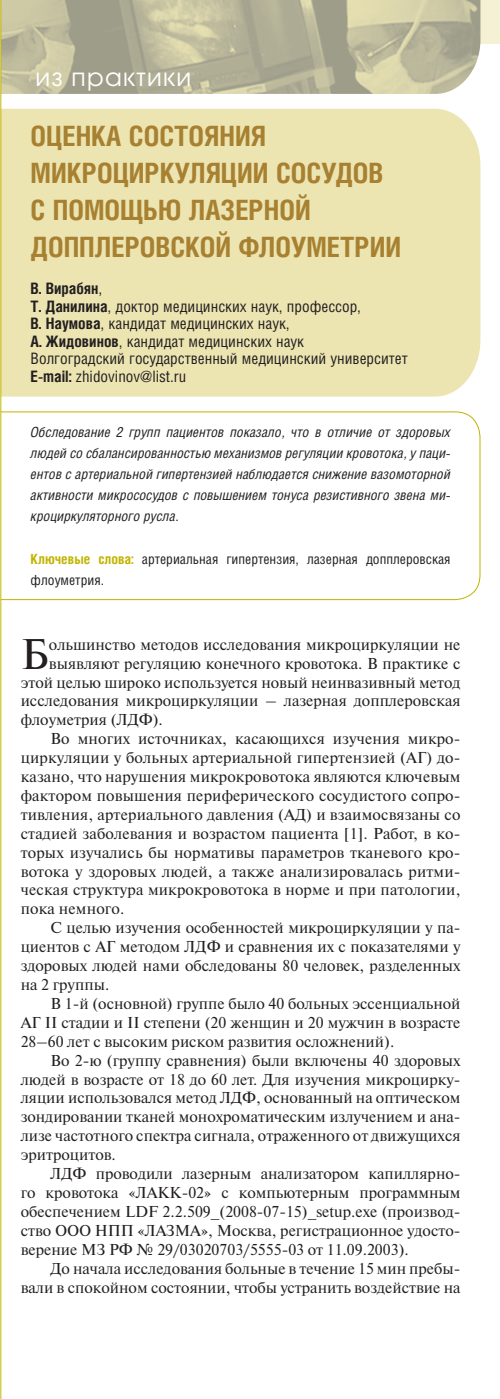
<style>
.page{position:relative;width:500px;height:1399px;background:#fff}
.page>*{position:absolute;margin:0;border:0;box-sizing:border-box;transform-origin:0 0}
.t1{font:42.7px "Newton C";color:#231f20}
.t2{font:700 28px/36.8px "Helios Cond";color:#a78131}
.t3{font:24.5px "Avant Garde Gothic C";letter-spacing:.05em;color:#fff}
.t4{font:15.75px "Newton C";color:#231f20}
.t5{font:15.75px/17.5px "Helios Cond";color:#231f20}
.t6{font:italic 14px/21px "Helios Cond";color:#231f20;text-align:justify}
.t7{font:14px/21px "Helios Cond";color:#231f20}
.s1{font-weight:700}
.s2{font-weight:700;color:#c1b400}
</style>
<div class="page">
<div style="left:0;top:0;width:499px;height:44px;background:#f5f1d5"></div>
<div style="left:1px;top:109px;width:479px;height:287px;background:#ece5b2"></div>
<svg style="left:1px;top:411px;width:479px;height:189px"></svg>
<svg style="left:1px;top:0;width:433px;height:94px;background:#b8b699"></svg>
<img style="left:434px;top:0;width:46px;height:94px">
<hr style="left:0;top:0;width:1px;height:1398px;background:#c1b400">
<h3 class="t3" style="left:36px;top:66px;width:157px">из практики</h3>
<h2 class="t2" style="left:31px;top:121px;width:371px">ОЦЕНКА СОСТОЯНИЯ<br>МИКРОЦИРКУЛЯЦИИ СОСУДОВ<br>С ПОМОЩЬЮ ЛАЗЕРНОЙ<br>ДОППЛЕРОВСКОЙ ФЛОУМЕТРИИ</h2>
<p class="t5" style="left:31px;top:281px;width:378px"><span class="s1">В. Вирабян</span>,<br><span class="s1">Т. Данилина</span>, доктор медицинских наук, профессор,<br><span class="s1">В. Наумова</span>, кандидат медицинских наук,<br><span class="s1">А. Жидовинов</span>, кандидат медицинских наук<br>Волгоградский государственный медицинский университет <span class="s1">E-mail:</span> zhidovinov@list.ru</p>
<p class="t6" style="left:31px;top:423px;width:421px">Обследование 2 групп пациентов показало, что в отличие от здоровых людей со сбалансированностью механизмов регуляции кровотока, у паци&shy;ентов с артериальной гипертензией наблюдается снижение вазомоторной активности микрососудов с повышением тонуса резистивного звена ми&shy;кроциркуляторного русла.</p>
<p class="t7" style="left:31px;top:549px;width:421px"><span class="s2">Ключевые слова:</span> артериальная гипертензия, лазерная допплеровская флоуметрия.</p>
<h1 class="t1" style="left:21px;top:638px;width:30px">Б</h1>
<p class="t4" style="left:49px;top:638px;width:412px">ольшинство методов исследования микроциркуляции не</p>
<p class="t4" style="left:49px;top:657px;width:412px">выявляют регуляцию конечного кровотока. В практике с</p>
<p class="t4" style="left:21px;top:676px;width:441px">этой целью широко используется новый неинвазивный метод</p>
<p class="t4" style="left:21px;top:695px;width:441px">исследования микроциркуляции – лазерная допплеровская</p>
<p class="t4" style="left:21px;top:714px;width:143px">флоуметрия (ЛДФ).</p>
<p class="t4" style="left:50px;top:733px;width:411px">Во многих источниках, касающихся изучения микро-</p>
<p class="t4" style="left:21px;top:752px;width:441px">циркуляции у больных артериальной гипертензией (АГ) до-</p>
<p class="t4" style="left:21px;top:771px;width:441px">казано, что нарушения микрокровотока являются ключевым</p>
<p class="t4" style="left:21px;top:789px;width:441px">фактором повышения периферического сосудистого сопро-</p>
<p class="t4" style="left:21px;top:808px;width:441px">тивления, артериального давления (АД) и взаимосвязаны со</p>
<p class="t4" style="left:21px;top:827px;width:441px">стадией заболевания и возрастом пациента [1]. Работ, в ко-</p>
<p class="t4" style="left:21px;top:846px;width:441px">торых изучались бы нормативы параметров тканевого кро-</p>
<p class="t4" style="left:21px;top:865px;width:441px">вотока у здоровых людей, а также анализировалась ритми-</p>
<p class="t4" style="left:21px;top:884px;width:441px">ческая структура микрокровотока в норме и при патологии,</p>
<p class="t4" style="left:21px;top:903px;width:105px">пока немного.</p>
<p class="t4" style="left:50px;top:922px;width:411px">С целью изучения особенностей микроциркуляции у па-</p>
<p class="t4" style="left:21px;top:941px;width:441px">циентов с АГ методом ЛДФ и сравнения их с показателями у</p>
<p class="t4" style="left:21px;top:960px;width:441px">здоровых людей нами обследованы 80 человек, разделенных</p>
<p class="t4" style="left:21px;top:978px;width:90px">на 2 группы.</p>
<p class="t4" style="left:50px;top:997px;width:411px">В 1-й (основной) группе было 40 больных эссенциальной</p>
<p class="t4" style="left:21px;top:1016px;width:441px">АГ II стадии и II степени (20 женщин и 20 мужчин в возрасте</p>
<p class="t4" style="left:21px;top:1035px;width:374px">28–60 лет с высоким риском развития осложнений).</p>
<p class="t4" style="left:50px;top:1054px;width:411px">Во 2-ю (группу сравнения) были включены 40 здоровых</p>
<p class="t4" style="left:21px;top:1073px;width:441px">людей в возрасте от 18 до 60 лет. Для изучения микроцирку-</p>
<p class="t4" style="left:21px;top:1092px;width:441px">ляции использовался метод ЛДФ, основанный на оптическом</p>
<p class="t4" style="left:21px;top:1111px;width:441px">зондировании тканей монохроматическим излучением и ана-</p>
<p class="t4" style="left:21px;top:1130px;width:441px">лизе частотного спектра сигнала, отраженного от движущихся</p>
<p class="t4" style="left:21px;top:1149px;width:97px">эритроцитов.</p>
<p class="t4" style="left:50px;top:1167px;width:411px">ЛДФ проводили лазерным анализатором капиллярно-</p>
<p class="t4" style="left:21px;top:1186px;width:441px">го кровотока «ЛАКК-02» с компьютерным программным</p>
<p class="t4" style="left:21px;top:1205px;width:441px">обеспечением LDF 2.2.509_(2008-07-15)_setup.exe (производ-</p>
<p class="t4" style="left:21px;top:1224px;width:441px">ство ООО НПП «ЛАЗМА», Москва, регистрационное удосто-</p>
<p class="t4" style="left:21px;top:1243px;width:389px">верение МЗ РФ № 29/03020703/5555-03 от 11.09.2003).</p>
<p class="t4" style="left:50px;top:1262px;width:411px">До начала исследования больные в течение 15 мин пребы-</p>
<p class="t4" style="left:21px;top:1281px;width:441px">вали в спокойном состоянии, чтобы устранить воздействие на</p>
</div>
